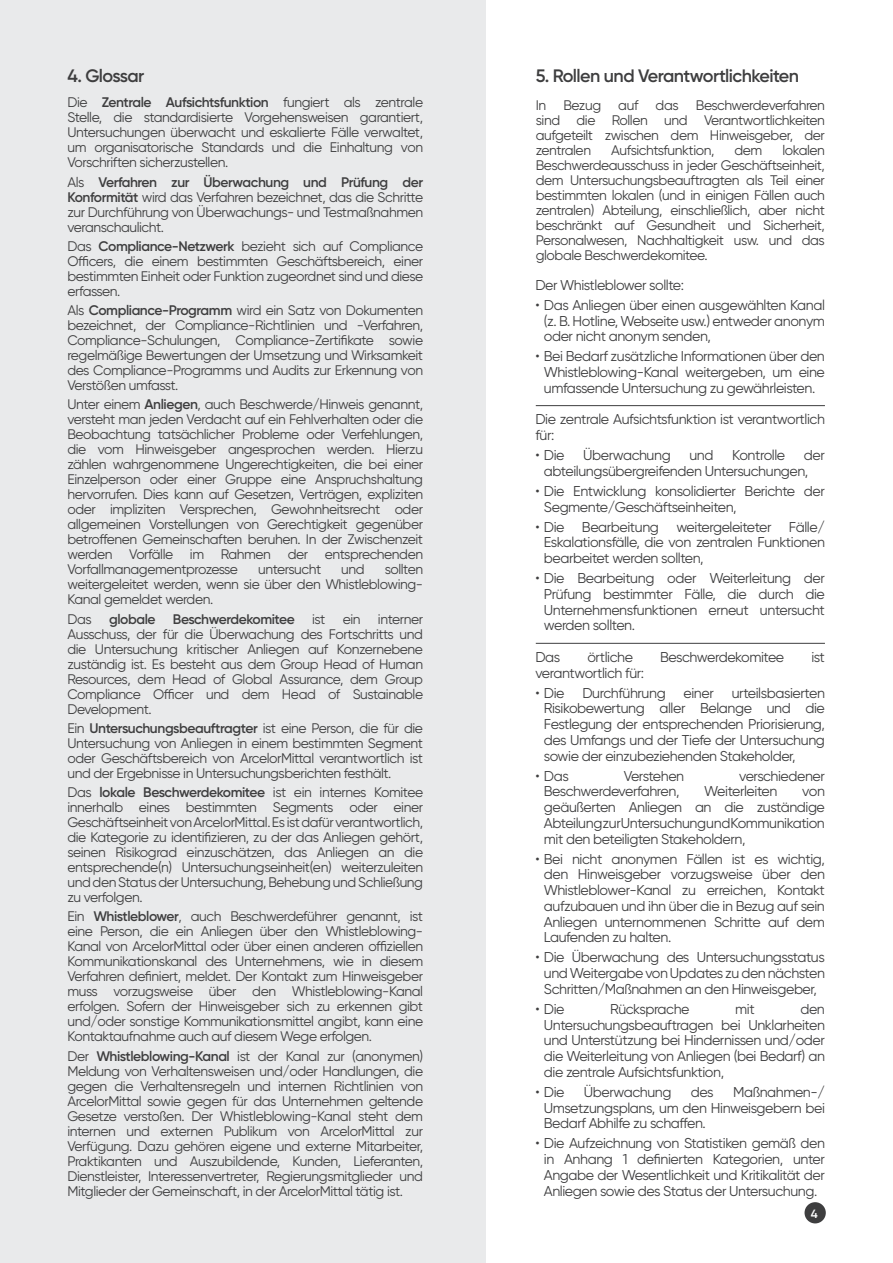
<style>
.page{position:relative;width:893px;height:1263px;background:#fff}
.page>*{position:absolute;margin:0;border:0;box-sizing:border-box;transform-origin:0 0}
.t1{font:600 18px "Gilroy";letter-spacing:-.03em;color:#3e3e3f}
.t2{font:14.25px/15.8px "Gilroy";letter-spacing:-.03em;color:#3e3e3f;text-align:justify}
.t3{font:13.8px/15px "Gilroy";letter-spacing:-.03em;color:#3e3e3f;text-align:justify}
.t4{font:600 12px "Gilroy";color:#fff}
.s1{font-weight:600}
</style>
<div class="page">
<div style="left:804px;top:1202px;width:22px;height:21px;background:#3e3e3f;border-radius:50%"></div>
<div style="left:0;top:0;width:486px;height:1263px;background:#e9eaeb"></div>
<hr style="left:536px;top:405px;width:289px;height:1px;background:#3e3e3f">
<hr style="left:536px;top:643px;width:289px;height:1px;background:#3e3e3f">
<p class="t1" style="left:67px;top:64px;width:78px">4. Glossar</p>
<p class="t3" style="left:67px;top:95px;width:357px">Die <span class="s1">Zentrale Aufsichtsfunktion</span> fungiert als zentrale Stelle, die standardisierte Vorgehensweisen garantiert, Untersuchungen überwacht und eskalierte Fälle verwaltet, um organisatorische Standards und die Einhaltung von Vorschriften sicherzustellen.</p>
<p class="t3" style="left:67px;top:174px;width:357px">Als <span class="s1">Verfahren zur Überwachung und Prüfung der Konformität</span> wird das Verfahren bezeichnet, das die Schritte zur Durchführung von Überwachungs- und Testmaßnahmen veranschaulicht.</p>
<p class="t3" style="left:67px;top:238px;width:357px">Das <span class="s1">Compliance-Netzwerk</span> bezieht sich auf Compliance Officers, die einem bestimmten Geschäftsbereich, einer bestimmten Einheit oder Funktion zugeordnet sind und diese erfassen.</p>
<p class="t3" style="left:67px;top:303px;width:357px">Als <span class="s1">Compliance-Programm</span> wird ein Satz von Dokumenten bezeichnet, der Compliance-Richtlinien und -Verfahren, Compliance-Schulungen, Compliance-Zertifikate sowie regelmäßige Bewertungen der Umsetzung und Wirksamkeit des Compliance-Programms und Audits zur Erkennung von Verstößen umfasst.</p>
<p class="t3" style="left:67px;top:397px;width:357px">Unter einem <span class="s1">Anliegen</span>, auch Beschwerde/Hinweis genannt, versteht man jeden Verdacht auf ein Fehlverhalten oder die Beobachtung tatsächlicher Probleme oder Verfehlungen, die vom Hinweisgeber angesprochen werden. Hierzu zählen wahrgenommene Ungerechtigkeiten, die bei einer Einzelperson oder einer Gruppe eine Anspruchshaltung hervorrufen. Dies kann auf Gesetzen, Verträgen, expliziten oder impliziten Versprechen, Gewohnheitsrecht oder allgemeinen Vorstellungen von Gerechtigkeit gegenüber betroffenen Gemeinschaften beruhen. In der Zwischenzeit werden Vorfälle im Rahmen der entsprechenden Vorfallmanagementprozesse</p>
<p class="t3" style="left:67px;top:562px;width:357px;text-indent:317px">sollten weitergeleitet werden, wenn sie über den Whistleblowing-Kanal gemeldet werden.</p>
<p class="t3" style="left:67px;top:611px;width:357px">Das <span class="s1">globale Beschwerdekomitee</span> ist ein interner Ausschuss, der für die Überwachung des Fortschritts und die Untersuchung kritischer Anliegen auf Konzernebene zuständig ist. Es besteht aus dem Group Head of Human Resources, dem Head of Global Assurance, dem Group Compliance Officer und dem Head of Sustainable Development.</p>
<p class="t3" style="left:67px;top:720px;width:357px">Ein <span class="s1">Untersuchungsbeauftragter</span> ist eine Person, die für die Untersuchung von Anliegen in einem bestimmten Segment oder Geschäftsbereich von ArcelorMittal verantwortlich ist und der Ergebnisse in Untersuchungsberichten festhält.</p>
<p class="t3" style="left:67px;top:785px;width:357px">Das <span class="s1">lokale Beschwerdekomitee</span> ist ein internes Komitee innerhalb eines bestimmten Segments oder einer Geschäftseinheit von ArcelorMittal. Es ist dafür verantwortlich, die Kategorie zu identifizieren, zu der das Anliegen gehört, seinen Risikograd einzuschätzen, das Anliegen an die entsprechende(n) Untersuchungseinheit(en) weiterzuleiten und den Status der Untersuchung, Behebung und Schließung zu verfolgen.</p>
<p class="t3" style="left:67px;top:909px;width:357px">Ein <span class="s1">Whistleblower</span>, auch Beschwerdeführer genannt, ist eine Person, die ein Anliegen über den Whistleblowing-Kanal von ArcelorMittal oder über einen anderen offiziellen Kommunikationskanal des Unternehmens, wie in diesem Verfahren definiert, meldet. Der Kontakt zum Hinweisgeber muss vorzugsweise über den Whistleblowing-Kanal erfolgen. Sofern der Hinweisgeber sich zu erkennen gibt und/oder sonstige Kommunikationsmittel angibt, kann eine Kontaktaufnahme auch auf diesem Wege erfolgen.</p>
<p class="t3" style="left:67px;top:1048px;width:357px">Der <span class="s1">Whistleblowing-Kanal</span> ist der Kanal zur (anonymen)<br>Meldung von Verhaltensweisen und/oder Handlungen, die gegen die Verhaltensregeln und internen Richtlinien von ArcelorMittal sowie gegen für das Unternehmen geltende Gesetze verstoßen. Der Whistleblowing-Kanal steht dem internen und externen Publikum von ArcelorMittal zur Verfügung. Dazu gehören eigene und externe Mitarbeiter, Praktikanten und Auszubildende, Kunden, Lieferanten, Dienstleister, Interessenvertreter, Regierungsmitglieder und Mitglieder der Gemeinschaft, in der ArcelorMittal tätig ist.</p>
<p class="t3" style="left:258px;top:562px;width:65px">untersucht</p>
<p class="t3" style="left:341px;top:562px;width:25px">und</p>
<p class="t1" style="left:536px;top:65px;width:265px">5. Rollen und Verantwortlichkeiten</p>
<p class="t3" style="left:536px;top:98px;width:291px">In Bezug auf das Beschwerdeverfahren sind die Rollen und Verantwortlichkeiten aufgeteilt zwischen dem Hinweisgeber, der zentralen</p>
<p class="t3" style="left:536px;top:143px;width:291px;text-indent:247px">lokalen Beschwerdeausschuss in jeder Geschäftseinheit, dem Untersuchungsbeauftragten als Teil einer bestimmten lokalen (und in einigen Fällen auch zentralen) Abteilung, einschließlich, aber nicht beschränkt auf Gesundheit und Sicherheit, Personalwesen, Nachhaltigkeit usw. und das globale Beschwerdekomitee.</p>
<p class="t2" style="left:535px;top:277px;width:150px">Der Whistleblower sollte:</p>
<p class="t2" style="left:544px;top:297px;width:283px;text-indent:-9px">• Das Anliegen über einen ausgewählten Kanal (z. B. Hotline, Webseite usw.) entweder anonym oder nicht anonym senden,</p>
<p class="t2" style="left:535px;top:348px;width:291px;text-align:center">• Bei Bedarf zusätzliche Informationen über den<br>Whistleblowing-Kanal weitergeben, um eine umfassende Untersuchung zu gewährleisten.</p>
<p class="t2" style="left:535px;top:411px;width:291px">Die zentrale Aufsichtsfunktion ist verantwortlich für:</p>
<p class="t2" style="left:535px;top:447px;width:31px">• Die</p>
<p class="t2" style="left:583px;top:447px;width:89px">Überwachung</p>
<p class="t2" style="left:689px;top:447px;width:26px">und</p>
<p class="t2" style="left:732px;top:447px;width:55px">Kontrolle</p>
<p class="t3" style="left:611px;top:143px;width:105px">Aufsichtsfunktion,</p>
<p class="t3" style="left:734px;top:143px;width:29px">dem</p>
<p class="t2" style="left:544px;top:447px;width:283px;text-indent:260px">der abteilungsübergreifenden Untersuchungen,</p>
<p class="t2" style="left:544px;top:483px;width:283px;text-indent:-9px">• Die Entwicklung konsolidierter Berichte der<br>Segmente/Geschäftseinheiten,</p>
<p class="t2" style="left:544px;top:519px;width:283px;text-indent:-9px">• Die Bearbeitung weitergeleiteter Fälle/ Eskalationsfälle, die von zentralen Funktionen bearbeitet werden sollten,</p>
<p class="t2" style="left:544px;top:570px;width:283px;text-indent:-9px">• Die Bearbeitung oder Weiterleitung der Prüfung bestimmter Fälle, die durch die Unternehmensfunktionen erneut untersucht werden sollten.</p>
<p class="t2" style="left:535px;top:649px;width:26px">Das</p>
<p class="t2" style="left:587px;top:649px;width:47px">örtliche</p>
<p class="t2" style="left:660px;top:649px;width:126px">Beschwerdekomitee</p>
<p class="t2" style="left:811px;top:649px;width:15px">ist</p>
<p class="t2" style="left:535px;top:665px;width:110px">verantwortlich für:</p>
<p class="t2" style="left:535px;top:685px;width:31px">• Die</p>
<p class="t2" style="left:582px;top:685px;width:85px">Durchführung</p>
<p class="t2" style="left:684px;top:685px;width:32px">einer</p>
<p class="t2" style="left:544px;top:685px;width:283px;text-indent:188px">urteilsbasierten Risikobewertung aller Belange und die Festlegung der entsprechenden Priorisierung, des Umfangs und der Tiefe der Untersuchung sowie der einzubeziehenden Stakeholder,</p>
<p class="t2" style="left:535px;top:768px;width:35px">• Das</p>
<p class="t2" style="left:624px;top:768px;width:62px">Verstehen</p>
<p class="t2" style="left:739px;top:768px;width:87px">verschiedener</p>
<p class="t2" style="left:544px;top:783px;width:137px">Beschwerdeverfahren,</p>
<p class="t2" style="left:704px;top:783px;width:75px">Weiterleiten</p>
<p class="t2" style="left:544px;top:783px;width:283px;text-indent:258px">von geäußerten Anliegen an die zuständige Abteilung zur Untersuchung und Kommunikation mit den beteiligten Stakeholdern,</p>
<p class="t2" style="left:544px;top:851px;width:283px;text-indent:-9px">• Bei nicht anonymen Fällen ist es wichtig, den Hinweisgeber vorzugsweise über den Whistleblower-Kanal zu erreichen, Kontakt aufzubauen und ihn über die in Bezug auf sein Anliegen unternommenen Schritte auf dem Laufenden zu halten.</p>
<p class="t2" style="left:535px;top:949px;width:291px;text-align:center">• Die Überwachung des Untersuchungsstatus und Weitergabe von Updates zu den nächsten<br>Schritten/Maßnahmen an den Hinweisgeber,</p>
<p class="t2" style="left:535px;top:1001px;width:31px">• Die</p>
<p class="t2" style="left:610px;top:1001px;width:81px">Rücksprache</p>
<p class="t2" style="left:735px;top:1001px;width:21px">mit</p>
<p class="t2" style="left:544px;top:1001px;width:283px;text-indent:257px">den Untersuchungsbeauftragen bei Unklarheiten und Unterstützung bei Hindernissen und/oder die Weiterleitung von Anliegen (bei Bedarf) an die zentrale Aufsichtsfunktion,</p>
<p class="t2" style="left:535px;top:1084px;width:31px">• Die</p>
<p class="t2" style="left:584px;top:1084px;width:89px">Überwachung</p>
<p class="t2" style="left:691px;top:1084px;width:24px">des</p>
<p class="t2" style="left:544px;top:1084px;width:283px;text-indent:189px">Maßnahmen-/ Umsetzungsplans, um den Hinweisgebern bei Bedarf Abhilfe zu schaffen.</p>
<p class="t2" style="left:535px;top:1135px;width:291px;text-align:center">• Die Aufzeichnung von Statistiken gemäß den in Anhang 1 definierten Kategorien, unter Angabe der Wesentlichkeit und Kritikalität der Anliegen sowie des Status der Untersuchung.</p>
<p class="t4" style="left:811px;top:1206px;width:8px">4</p>
</div>
